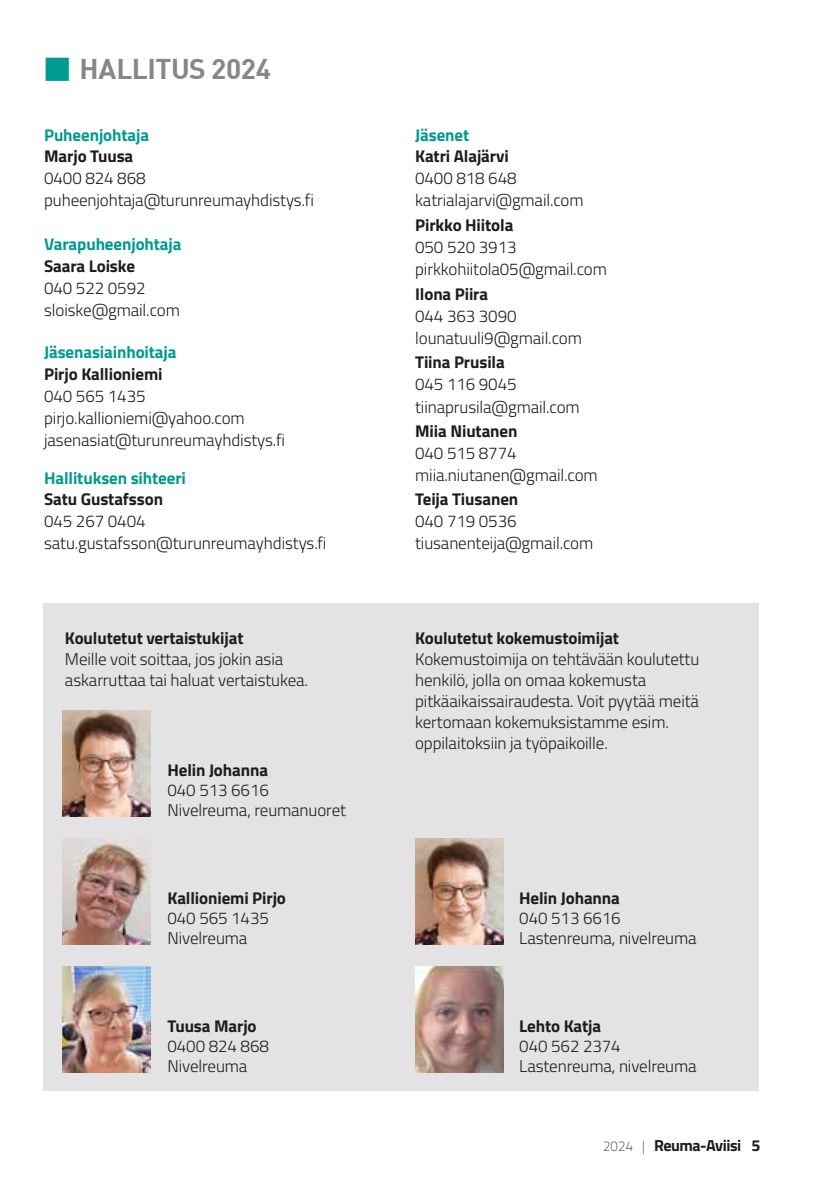
<style>
.page{position:relative;width:840px;height:1191px;background:#fff}
.page>*{position:absolute;margin:0;border:0;box-sizing:border-box;transform-origin:0 0}
.t1{font:700 28px "DIN";letter-spacing:-.015em;color:#878787}
.t2{font:300 17px/22px "Titillium";letter-spacing:-.005em;color:#1d1d1b}
.t3{font:700 17px "Titillium";letter-spacing:-.005em;color:#1d1d1b}
.t4{font:700 17px "Titillium";letter-spacing:-.005em;color:#009a91}
.t5{font:700 16px "Titillium";letter-spacing:-.03em;color:#1d1d1b}
.s1{color:#009a91}
.s2{font-weight:100;font-size:14px}
</style>
<div class="page">
<div style="left:43px;top:603px;width:715px;height:487px;background:#e3e3e3"></div>
<img style="left:62px;top:710px;width:88px;height:106px">
<img style="left:415px;top:838px;width:88px;height:106px">
<img style="left:62px;top:966px;width:88px;height:106px">
<img style="left:62px;top:838px;width:88px;height:106px">
<img style="left:415px;top:966px;width:88px;height:106px">
<h1 class="t1" style="left:43px;top:50px;width:229px"><span class="s1">█</span> HALLITUS 2024</h1>
<p class="t4" style="left:44px;top:122px;width:106px">Puheenjohtaja</p>
<p class="t3" style="left:44px;top:143px;width:91px">Marjo Tuusa</p>
<p class="t2" style="left:44px;top:166px;width:271px">0400 824 868 puheenjohtaja@turunreumayhdistys.fi</p>
<p class="t4" style="left:44px;top:231px;width:139px">Varapuheenjohtaja</p>
<p class="t3" style="left:44px;top:253px;width:92px">Saara Loiske</p>
<p class="t2" style="left:44px;top:276px;width:137px">040 522 0592 sloiske@gmail.com</p>
<p class="t4" style="left:44px;top:339px;width:134px">Jäsenasiainhoitaja</p>
<p class="t3" style="left:44px;top:361px;width:120px">Pirjo Kallioniemi</p>
<p class="t2" style="left:44px;top:384px;width:242px">040 565 1435 pirjo.kallioniemi@yahoo.com jasenasiat@turunreumayhdistys.fi</p>
<p class="t4" style="left:44px;top:465px;width:143px">Hallituksen sihteeri</p>
<p class="t3" style="left:44px;top:486px;width:120px">Satu Gustafsson</p>
<p class="t2" style="left:44px;top:509px;width:284px">045 267 0404 satu.gustafsson@turunreumayhdistys.fi</p>
<p class="t3" style="left:65px;top:625px;width:180px">Koulutetut vertaistukijat</p>
<p class="t2" style="left:65px;top:648px;width:244px;line-height:21px">Meille voit soittaa, jos jokin asia askarruttaa tai haluat vertaistukea.</p>
<p class="t3" style="left:167px;top:757px;width:102px">Helin Johanna</p>
<p class="t2" style="left:167px;top:779px;width:180px;line-height:20px">040 513 6616<br>Nivelreuma, reumanuoret</p>
<p class="t3" style="left:167px;top:885px;width:120px">Kallioniemi Pirjo</p>
<p class="t2" style="left:167px;top:907px;width:103px;line-height:20px">040 565 1435<br>Nivelreuma</p>
<p class="t3" style="left:167px;top:1013px;width:91px">Tuusa Marjo</p>
<p class="t2" style="left:167px;top:1035px;width:103px;line-height:20px">0400 824 868<br>Nivelreuma</p>
<p class="t4" style="left:415px;top:122px;width:56px">Jäsenet</p>
<p class="t3" style="left:415px;top:143px;width:95px">Katri Alajärvi</p>
<p class="t2" style="left:415px;top:166px;width:170px">0400 818 648 katrialajarvi@gmail.com</p>
<p class="t3" style="left:415px;top:212px;width:100px">Pirkko Hiitola</p>
<p class="t2" style="left:415px;top:235px;width:193px">050 520 3913 pirkkohiitola05@gmail.com</p>
<p class="t3" style="left:415px;top:281px;width:74px">Ilona Piira</p>
<p class="t2" style="left:415px;top:304px;width:168px">044 363 3090 lounatuuli9@gmail.com</p>
<p class="t3" style="left:415px;top:349px;width:91px">Tiina Prusila</p>
<p class="t2" style="left:415px;top:373px;width:166px">045 116 9045 tiinaprusila@gmail.com</p>
<p class="t3" style="left:415px;top:418px;width:104px">Miia Niutanen</p>
<p class="t2" style="left:415px;top:441px;width:184px">040 515 8774 miia.niutanen@gmail.com</p>
<p class="t3" style="left:415px;top:486px;width:105px">Teija Tiusanen</p>
<p class="t2" style="left:415px;top:509px;width:179px">040 719 0536 tiusanenteija@gmail.com</p>
<p class="t3" style="left:415px;top:625px;width:205px">Koulutetut kokemustoimijat</p>
<p class="t2" style="left:415px;top:648px;width:285px;line-height:21px">Kokemustoimija on tehtävään koulutettu henkilö, jolla on omaa kokemusta pitkäaikaissairaudesta. Voit pyytää meitä kertomaan kokemuksistamme esim. oppilaitoksiin ja työpaikoille.</p>
<p class="t3" style="left:519px;top:885px;width:102px">Helin Johanna</p>
<p class="t2" style="left:519px;top:907px;width:179px;line-height:20px">040 513 6616<br>Lastenreuma, nivelreuma</p>
<p class="t3" style="left:519px;top:1013px;width:83px">Lehto Katja</p>
<p class="t2" style="left:519px;top:1035px;width:179px;line-height:20px">040 562 2374<br>Lastenreuma, nivelreuma</p>
<p class="t5" style="left:602px;top:1133px;width:159px"><span class="s2">2024 |</span> Reuma-Aviisi 5</p>
</div>
